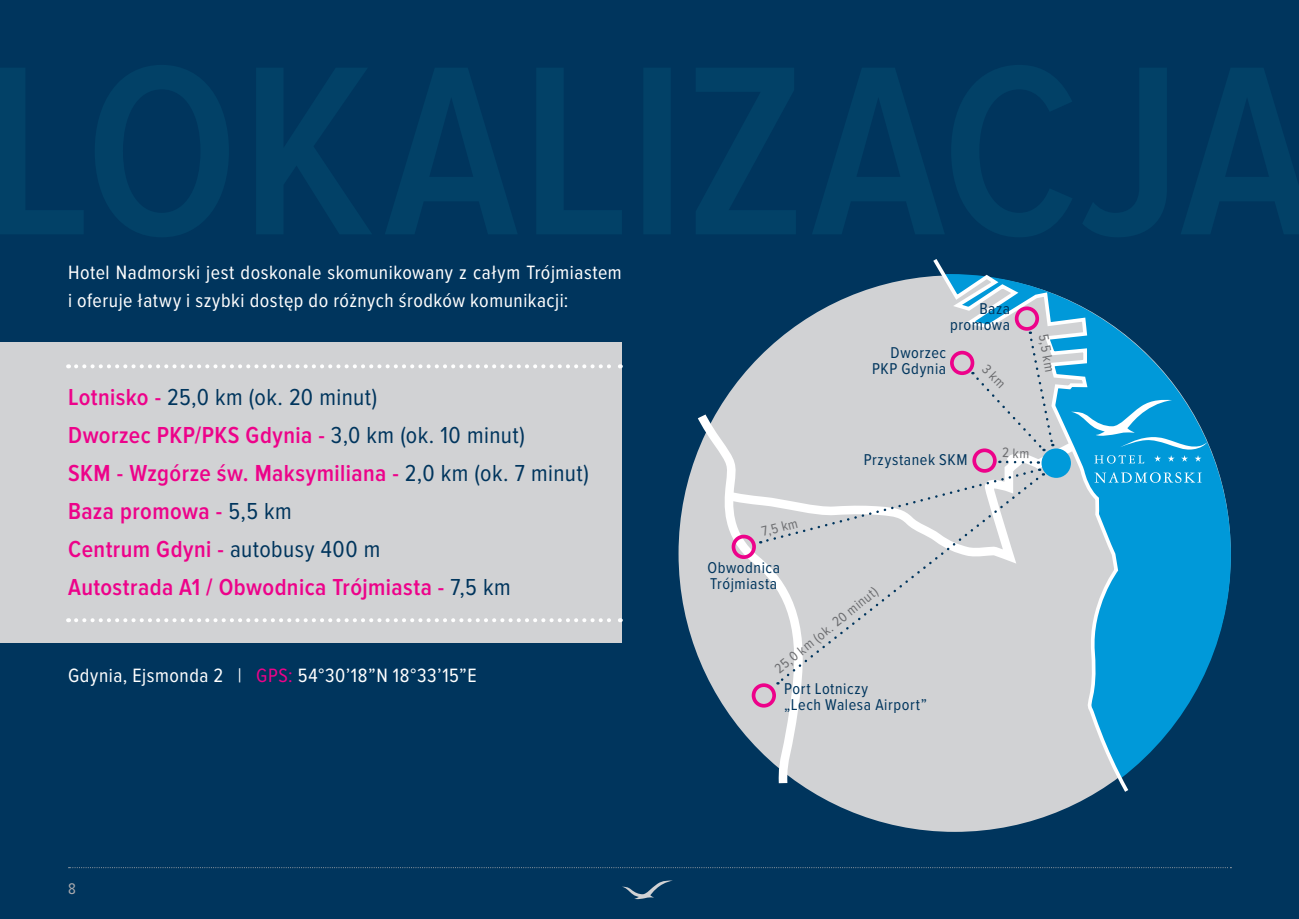
<style>
.page{position:relative;width:1299px;height:919px;background:#fff}
.page>*{position:absolute;margin:0;border:0;box-sizing:border-box;transform-origin:0 0}
.Tekst_ciągły{font:600 24px "Proxima Nova Cond";letter-spacing:.02em;color:#ed028a}
.Tekst_ciągły-2{font:24px "Proxima Nova Cond";letter-spacing:.02em;color:#00355d}
.Tekst_ciągły-3{font:20px/28px "Proxima Nova Cond";letter-spacing:.025em;color:#fff}
.t1{font:16.2px "Proxima Nova Cond";letter-spacing:.035em;color:#00355d}
.t2{font:16px "Proxima Nova Cond";color:#a8a9ad}
.t3{font:14.2px "Proxima Nova Cond";color:#6c6d70}
.s1{font-weight:600;color:#ed028a}
.s2{font-weight:400;color:#00355d}
.s3{color:#ed028a}
</style>
<div class="page">
<div style="left:0;top:0;width:1298px;height:918px;background:#00355d"></div>
<svg style="left:622px;top:880px;width:50px;height:19px"></svg>
<svg style="left:69px;top:867px;width:1162px;height:1px"></svg>
<svg style="left:0;top:65px;width:1298px;height:172px"></svg>
<div style="left:0;top:342px;width:621px;height:301px;background:#d1d2d4"></div>
<svg style="left:76px;top:364px;width:544px;height:4px"></svg>
<svg style="left:76px;top:618px;width:544px;height:4px"></svg>
<div style="left:678px;top:275px;width:552px;height:556px;background:#d1d2d4;border-radius:50%"></div>
<svg style="left:1206px;top:438px;width:24px;height:233px;fill:#0099d9"></svg>
<svg style="left:929px;top:259px;width:198px;height:536px"></svg>
<div style="left:1014px;top:306px;width:24px;height:25px;border:4px solid #ed028a;border-radius:50%"></div>
<svg style="left:693px;top:331px;width:513px;height:460px"></svg>
<p class="Tekst_ciągły-3" style="left:68px;top:258px;width:555px">Hotel Nadmorski jest doskonale skomunikowany z całym Trójmiastem i oferuje łatwy i szybki dostęp do różnych środków komunikacji:</p>
<p class="Tekst_ciągły-2" style="left:68px;top:382px;width:310px"><span class="s1">Lotnisko -</span> 25,0 km (ok. 20 minut)</p>
<p class="Tekst_ciągły" style="left:68px;top:421px;width:458px">Dworzec PKP/PKS Gdynia - <span class="s2">3,0 km (ok. 10 minut)</span></p>
<p class="Tekst_ciągły" style="left:68px;top:459px;width:522px">SKM - Wzgórze św. Maksymiliana - <span class="s2">2,0 km (ok. 7 minut)</span></p>
<p class="Tekst_ciągły" style="left:68px;top:497px;width:225px">Baza promowa - <span class="s2">5,5 km</span></p>
<p class="Tekst_ciągły" style="left:68px;top:535px;width:314px">Centrum Gdyni - <span class="s2">autobusy 400 m</span></p>
<p class="Tekst_ciągły" style="left:68px;top:573px;width:444px">Autostrada A1 / Obwodnica Trójmiasta - <span class="s2">7,5 km</span></p>
<p class="Tekst_ciągły-3" style="left:68px;top:661px;width:410px">Gdynia, Ejsmonda 2 | <span class="s3">GPS:</span> 54°30’18”N 18°33’15”E</p>
<p class="t2" style="left:68px;top:879px;width:9px">8</p>
<p class="t1" style="left:979px;top:299px;width:32px">Baza</p>
<p class="t1" style="left:950px;top:315px;width:62px">promowa</p>
<p class="t1" style="left:890px;top:343px;width:57px">Dworzec</p>
<p class="t1" style="left:872px;top:359px;width:76px">PKP Gdynia</p>
<p class="t3" style="left:1051px;top:332px;width:40px;rotate:80deg">5,5 km</p>
<p class="t3" style="left:759px;top:523px;width:38px;rotate:-15deg">7,5 km</p>
<p class="t1" style="left:863px;top:450px;width:105px">Przystanek SKM</p>
<p class="t1" style="left:707px;top:558px;width:74px">Obwodnica</p>
<p class="t1" style="left:710px;top:574px;width:68px">Trójmiasta</p>
<p class="t3" style="left:771px;top:663px;width:130px;rotate:-39deg">25,0 km (ok. 20 minut)</p>
<p class="t1" style="left:784px;top:679px;width:85px">Port Lotniczy</p>
<p class="t1" style="left:784px;top:695px;width:145px">„Lech Walesa Airport”</p>
</div>
